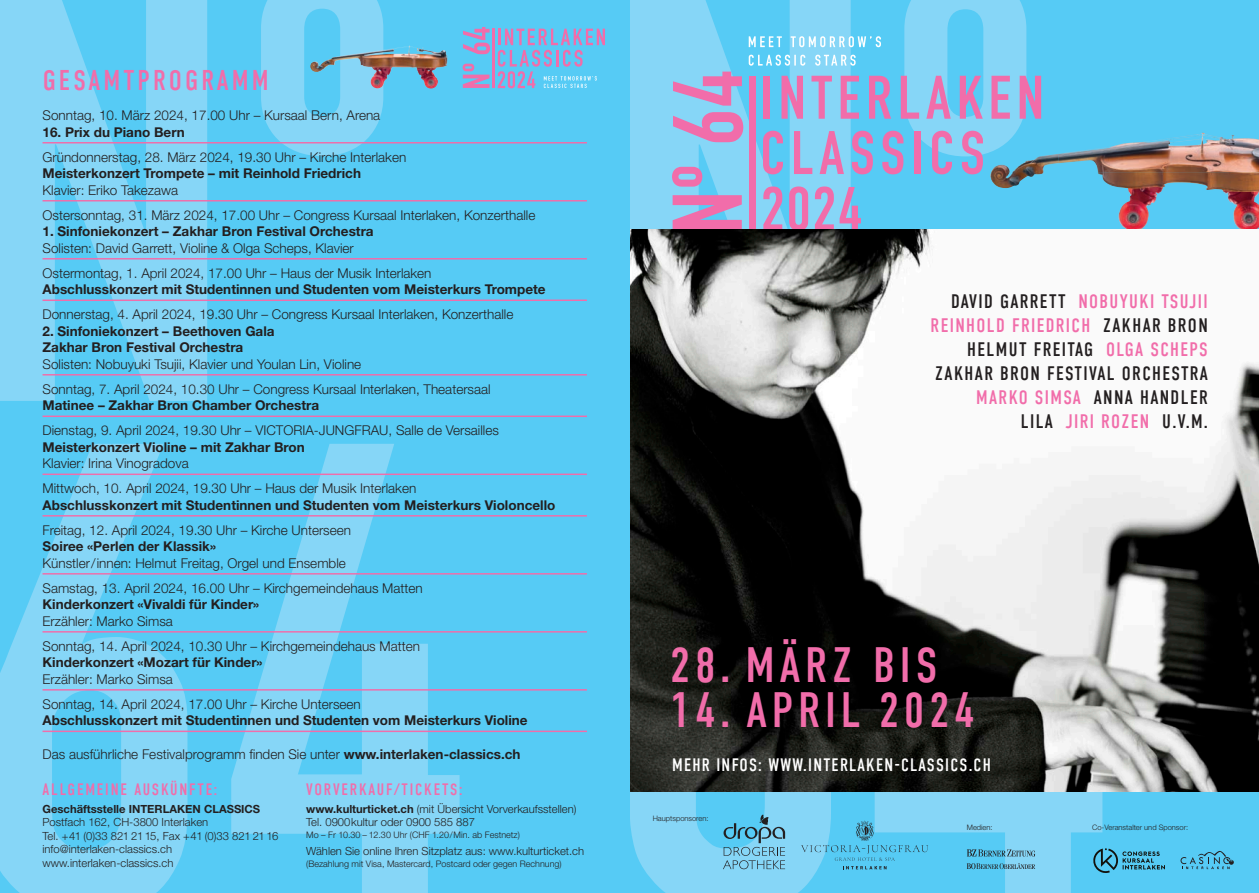
<style>
.page{position:relative;width:1259px;height:893px;background:#fff}
.page>*{position:absolute;margin:0;border:0;box-sizing:border-box;transform-origin:0 0}
.t1{font:49.5px "DIN Condensed";letter-spacing:.1em;color:#f16daa}
.t2{font:28.5px "DIN Condensed";letter-spacing:.11em;color:#f16daa}
.t3{font:19.5px/24px "DIN Condensed";letter-spacing:.07em;color:#231f20;text-align:right}
.t4{font:18px "DIN Condensed";letter-spacing:.07em;color:#fff}
.t5{font:16.5px "DIN Condensed";letter-spacing:.11em;color:#f16daa}
.t6{font:300 13.5px/25px "Helvetica Neue LT Std";color:#231f20}
.t7{font:700 13.5px/16.5px "Helvetica Neue LT Std";color:#231f20}
.t8{font:300 11.25px/13.5px "Helvetica Neue LT Std";color:#231f20}
.t9{font:700 11.25px "Helvetica Neue LT Std";color:#231f20}
.t10{font:300 9px "Helvetica Neue LT Std";color:#231f20}
.t11{font:300 7.5px "Helvetica Neue LT Std";color:#231f20}
.s1{font-weight:700}
.s2{color:#f16daa}
</style>
<div class="page">
<div style="left:629px;top:0;width:630px;height:893px;background:#56cbf5"></div>
<div style="left:630px;top:0;width:42px;height:230px;background:#86d6f7"></div>
<svg style="left:630px;top:792px;width:201px;height:101px;fill:#86d6f7"></svg>
<svg style="left:874px;top:792px;width:228px;height:101px;fill:#86d6f7"></svg>
<img style="left:1041px;top:154px;width:17px;height:20px">
<img style="left:1058px;top:133px;width:201px;height:39px">
<img style="left:1098px;top:172px;width:161px;height:20px">
<img style="left:1118px;top:192px;width:32px;height:38px">
<img style="left:1149px;top:192px;width:12px;height:14px">
<img style="left:1223px;top:192px;width:36px;height:38px">
<svg style="left:672px;top:0;width:369px;height:230px"></svg>
<img style="left:630px;top:230px;width:629px;height:562px">
<svg style="left:1180px;top:851px;width:53px;height:18px"></svg>
<svg style="left:967px;top:849px;width:68px;height:7px"></svg>
<svg style="left:967px;top:863px;width:68px;height:6px"></svg>
<svg style="left:801px;top:821px;width:127px;height:48px"></svg>
<svg style="left:723px;top:814px;width:62px;height:55px"></svg>
<svg style="left:1092px;top:848px;width:73px;height:25px"></svg>
<div style="left:0;top:0;width:629px;height:893px;background:#56cbf5"></div>
<svg style="left:261px;top:0;width:122px;height:156px"></svg>
<svg style="left:0;top:0;width:207px;height:401px;fill:#86d6f7"></svg>
<svg style="left:0;top:444px;width:187px;height:449px;fill:#86d6f7"></svg>
<svg style="left:231px;top:444px;width:228px;height:449px"></svg>
<hr style="left:43px;top:142px;width:544px;height:1px;background:#f16daa">
<hr style="left:43px;top:200px;width:544px;height:1px;background:#f16daa">
<hr style="left:43px;top:258px;width:544px;height:1px;background:#f16daa">
<hr style="left:43px;top:300px;width:544px;height:1px;background:#f16daa">
<hr style="left:43px;top:374px;width:544px;height:1px;background:#f16daa">
<hr style="left:43px;top:416px;width:544px;height:1px;background:#f16daa">
<hr style="left:43px;top:474px;width:544px;height:1px;background:#f16daa">
<hr style="left:43px;top:515px;width:544px;height:2px;background:#f16daa">
<hr style="left:43px;top:573px;width:544px;height:2px;background:#f16daa">
<hr style="left:43px;top:631px;width:544px;height:2px;background:#f16daa">
<hr style="left:43px;top:689px;width:544px;height:2px;background:#f16daa">
<hr style="left:43px;top:731px;width:544px;height:1px;background:#f16daa">
<img style="left:310px;top:46px;width:128px;height:43px">
<hr style="left:492px;top:29px;width:3px;height:59px;background:#f16daa">
<svg style="left:498px;top:29px;width:107px;height:59px"></svg>
<svg style="left:462px;top:64px;width:27px;height:24px"></svg>
<svg style="left:463px;top:27px;width:27px;height:27px"></svg>
<h2 class="t2" style="left:43px;top:64px;width:228px">GESAMTPROGRAMM</h2>
<p class="t6" style="left:43px;top:103px;width:339px">Sonntag, 10. März 2024, 17.00 Uhr – Kursaal Bern, Arena</p>
<p class="t7" style="left:43px;top:123px;width:144px">16. Prix du Piano Bern</p>
<p class="t6" style="left:43px;top:144px;width:365px">Gründonnerstag, 28. März 2024, 19.30 Uhr – Kirche Interlaken</p>
<p class="t7" style="left:43px;top:165px;width:320px">Meisterkonzert Trompete – mit Reinhold Friedrich</p>
<p class="t6" style="left:43px;top:177px;width:494px">Klavier: Eriko Takezawa<br>Ostersonntag, 31. März 2024, 17.00 Uhr – Congress Kursaal Interlaken, Konzerthalle</p>
<p class="t7" style="left:43px;top:223px;width:333px">1. Sinfoniekonzert – Zakhar Bron Festival Orchestra</p>
<p class="t6" style="left:43px;top:235px;width:390px">Solisten: David Garrett, Violine &amp; Olga Scheps, Klavier<br>Ostermontag, 1. April 2024, 17.00 Uhr – Haus der Musik Interlaken</p>
<p class="t7" style="left:43px;top:281px;width:505px">Abschlusskonzert mit Studentinnen und Studenten vom Meisterkurs Trompete</p>
<p class="t6" style="left:43px;top:302px;width:472px">Donnerstag, 4. April 2024, 19.30 Uhr – Congress Kursaal Interlaken, Konzerthalle</p>
<p class="t7" style="left:43px;top:322px;width:234px">2. Sinfoniekonzert – Beethoven Gala<br>Zakhar Bron Festival Orchestra</p>
<p class="t6" style="left:43px;top:351px;width:449px">Solisten: Nobuyuki Tsujii, Klavier und Youlan Lin, Violine<br>Sonntag, 7. April 2024, 10.30 Uhr – Congress Kursaal Interlaken, Theatersaal</p>
<p class="t7" style="left:43px;top:397px;width:278px">Matinee – Zakhar Bron Chamber Orchestra</p>
<p class="t6" style="left:43px;top:418px;width:458px">Dienstag, 9. April 2024, 19.30 Uhr – VICTORIA-JUNGFRAU, Salle de Versailles</p>
<p class="t7" style="left:43px;top:438px;width:264px">Meisterkonzert Violine – mit Zakhar Bron</p>
<p class="t6" style="left:43px;top:451px;width:375px">Klavier: Irina Vinogradova<br>Mittwoch, 10. April 2024, 19.30 Uhr – Haus der Musik Interlaken</p>
<p class="t7" style="left:43px;top:496px;width:514px">Abschlusskonzert mit Studentinnen und Studenten vom Meisterkurs Violoncello</p>
<p class="t6" style="left:43px;top:517px;width:310px">Freitag, 12. April 2024, 19.30 Uhr – Kirche Unterseen</p>
<p class="t7" style="left:43px;top:538px;width:175px">Soiree «Perlen der Klassik»</p>
<p class="t6" style="left:43px;top:550px;width:382px">Künstler/innen: Helmut Freitag, Orgel und Ensemble<br>Samstag, 13. April 2024, 16.00 Uhr – Kirchgemeindehaus Matten</p>
<p class="t7" style="left:43px;top:596px;width:218px">Kinderkonzert «Vivaldi für Kinder»</p>
<p class="t6" style="left:43px;top:608px;width:379px">Erzähler: Marko Simsa<br>Sonntag, 14. April 2024, 10.30 Uhr – Kirchgemeindehaus Matten</p>
<p class="t7" style="left:43px;top:654px;width:221px">Kinderkonzert «Mozart für Kinder»</p>
<p class="t6" style="left:43px;top:666px;width:320px">Erzähler: Marko Simsa<br>Sonntag, 14. April 2024, 17.00 Uhr – Kirche Unterseen</p>
<p class="t7" style="left:43px;top:712px;width:486px">Abschlusskonzert mit Studentinnen und Studenten vom Meisterkurs Violine</p>
<p class="t6" style="left:43px;top:741px;width:479px">Das ausführliche Festivalprogramm finden Sie unter <span class="s1">www.interlaken-classics.ch</span></p>
<p class="t5" style="left:43px;top:780px;width:176px">ALLGEMEINE AUSKÜNFTE:</p>
<p class="t9" style="left:43px;top:802px;width:219px">Geschäftsstelle INTERLAKEN CLASSICS</p>
<p class="t8" style="left:43px;top:815px;width:237px">Postfach 162, CH-3800 Interlaken<br>Tel. +41 (0)33 821 21 15, Fax +41 (0)33 821 21 16 info@interlaken-classics.ch www.interlaken-classics.ch</p>
<p class="t5" style="left:306px;top:780px;width:158px">VORVERKAUF/TICKETS:</p>
<p class="t8" style="left:306px;top:802px;width:272px"><span class="s1">www.kulturticket.ch</span> (mit Übersicht Vorverkaufsstellen)<br>Tel. 0900kultur oder 0900 585 887</p>
<p class="t10" style="left:306px;top:829px;width:215px">Mo – Fr 10.30 – 12.30 Uhr (CHF 1.20/Min. ab Festnetz)</p>
<p class="t8" style="left:306px;top:844px;width:279px">Wählen Sie online Ihren Sitzplatz aus: www.kulturticket.ch</p>
<p class="t10" style="left:306px;top:858px;width:257px">(Bezahlung mit Visa, Mastercard, Postcard oder gegen Rechnung)</p>
<h3 class="t3" style="left:930px;top:289px;width:279px">DAVID GARRETT <span class="s2">NOBUYUKI TSUJII<br>REINHOLD FRIEDRICH</span> ZAKHAR BRON<br>HELMUT FREITAG <span class="s2">OLGA SCHEPS<br></span>ZAKHAR BRON FESTIVAL ORCHESTRA<br><span class="s2">MARKO SIMSA</span> ANNA HANDLER<br>LILA <span class="s2">JIRI ROZEN</span> U.V.M.</h3>
<h1 class="t1" style="left:670px;top:637px;width:269px">28. MÄRZ BIS</h1>
<h1 class="t1" style="left:670px;top:682px;width:306px">14. APRIL 2024</h1>
<h3 class="t4" style="left:672px;top:754px;width:320px">MEHR INFOS: WWW.INTERLAKEN-CLASSICS.CH</h3>
<p class="t11" style="left:652px;top:813px;width:57px">Hauptsponsoren:</p>
<p class="t11" style="left:966px;top:823px;width:27px">Medien:</p>
<p class="t11" style="left:1092px;top:823px;width:97px">Co-Veranstalter und Sponsor:</p>
</div>
